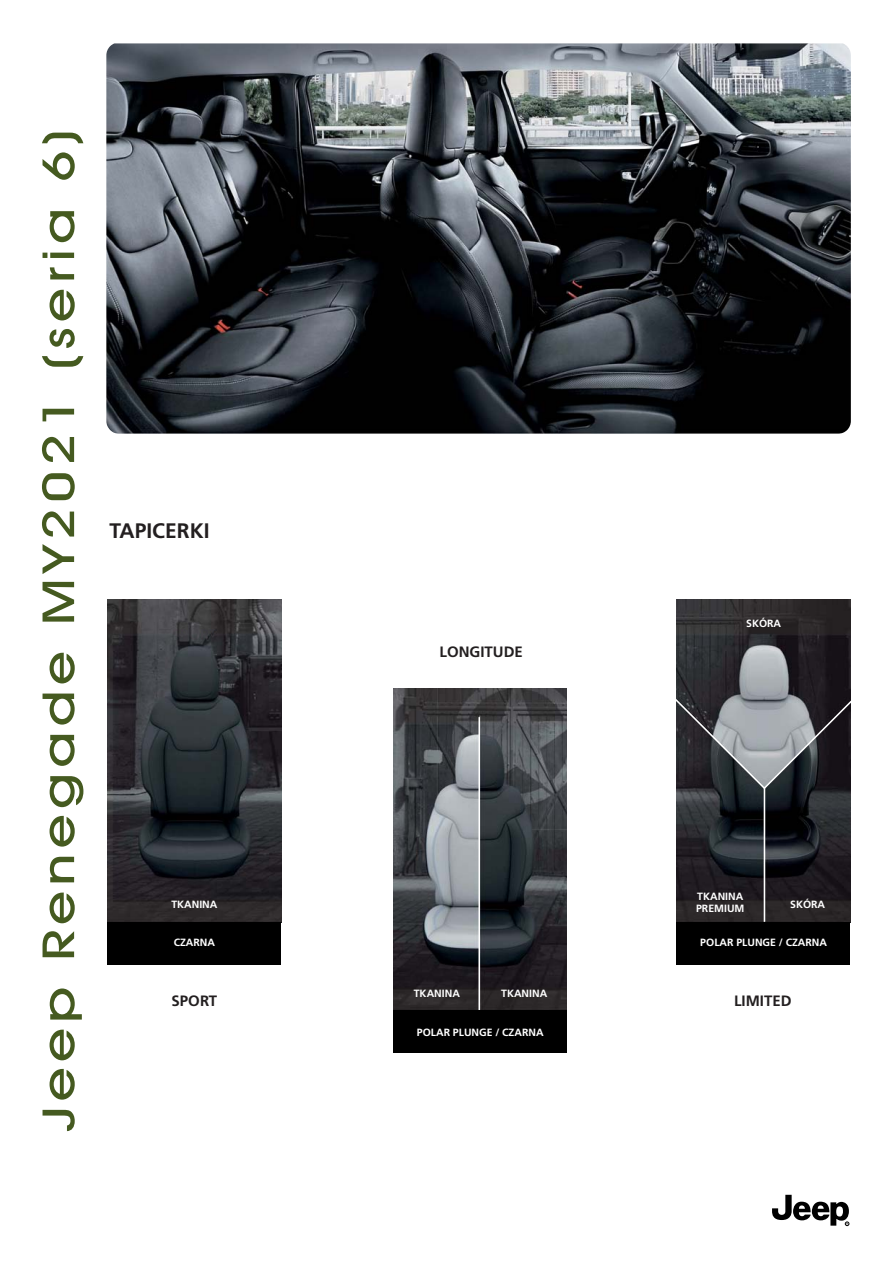
<style>
.page{position:relative;width:893px;height:1263px;background:#fff}
.page>*{position:absolute;margin:0;border:0;box-sizing:border-box;transform-origin:0 0}
.t1{font:500 44.4px "Avant Garde PL";letter-spacing:.1em;color:#455a20;scale:1.25 1}
.t2{font:700 21px "Frutiger LT Pl";color:#231f20}
.t3{font:700 15px "Frutiger LT Pl";color:#231f20}
.t4{font:700 10.5px/12px "Frutiger LT Pl";color:#fff}
</style>
<div class="page">
<img style="left:106px;top:43px;width:744px;height:391px">
<svg style="left:772px;top:1195px;width:77px;height:31px"></svg>
<img style="left:108px;top:600px;width:173px;height:322px">
<img style="left:172px;top:629px;width:45px;height:11px">
<img style="left:676px;top:790px;width:174px;height:132px">
<hr style="left:763px;top:788px;width:2px;height:134px;background:#fff">
<svg style="left:676px;top:599px;width:175px;height:191px;background:#48484c"></svg>
<img style="left:393px;top:688px;width:174px;height:323px">
<hr style="left:478px;top:717px;width:2px;height:296px;background:#fff">
<div style="left:108px;top:922px;width:173px;height:43px;background:#000"></div>
<div style="left:676px;top:922px;width:174px;height:43px;background:#000"></div>
<div style="left:393px;top:1011px;width:174px;height:42px;background:#000"></div>
<h1 class="t1" style="left:42px;top:1131px;width:803px;rotate:-90deg">Jeep Renegade MY2021 (seria 6)</h1>
<h2 class="t2" style="left:110px;top:522px;width:101px">TAPICERKI</h2>
<h3 class="t3" style="left:439px;top:646px;width:85px">LONGITUDE</h3>
<p class="t4" style="left:746px;top:618px;width:37px">SKÓRA</p>
<p class="t4" style="left:171px;top:899px;width:48px">TKANINA</p>
<p class="t4" style="left:696px;top:891px;width:50px">TKANINA<br>PREMIUM</p>
<p class="t4" style="left:790px;top:899px;width:37px">SKÓRA</p>
<p class="t4" style="left:174px;top:937px;width:43px">CZARNA</p>
<h3 class="t3" style="left:172px;top:995px;width:47px">SPORT</h3>
<p class="t4" style="left:414px;top:988px;width:48px">TKANINA</p>
<p class="t4" style="left:501px;top:988px;width:48px">TKANINA</p>
<p class="t4" style="left:417px;top:1027px;width:128px">POLAR PLUNGE / CZARNA</p>
<p class="t4" style="left:700px;top:937px;width:128px">POLAR PLUNGE / CZARNA</p>
<h3 class="t3" style="left:734px;top:995px;width:59px">LIMITED</h3>
</div>
